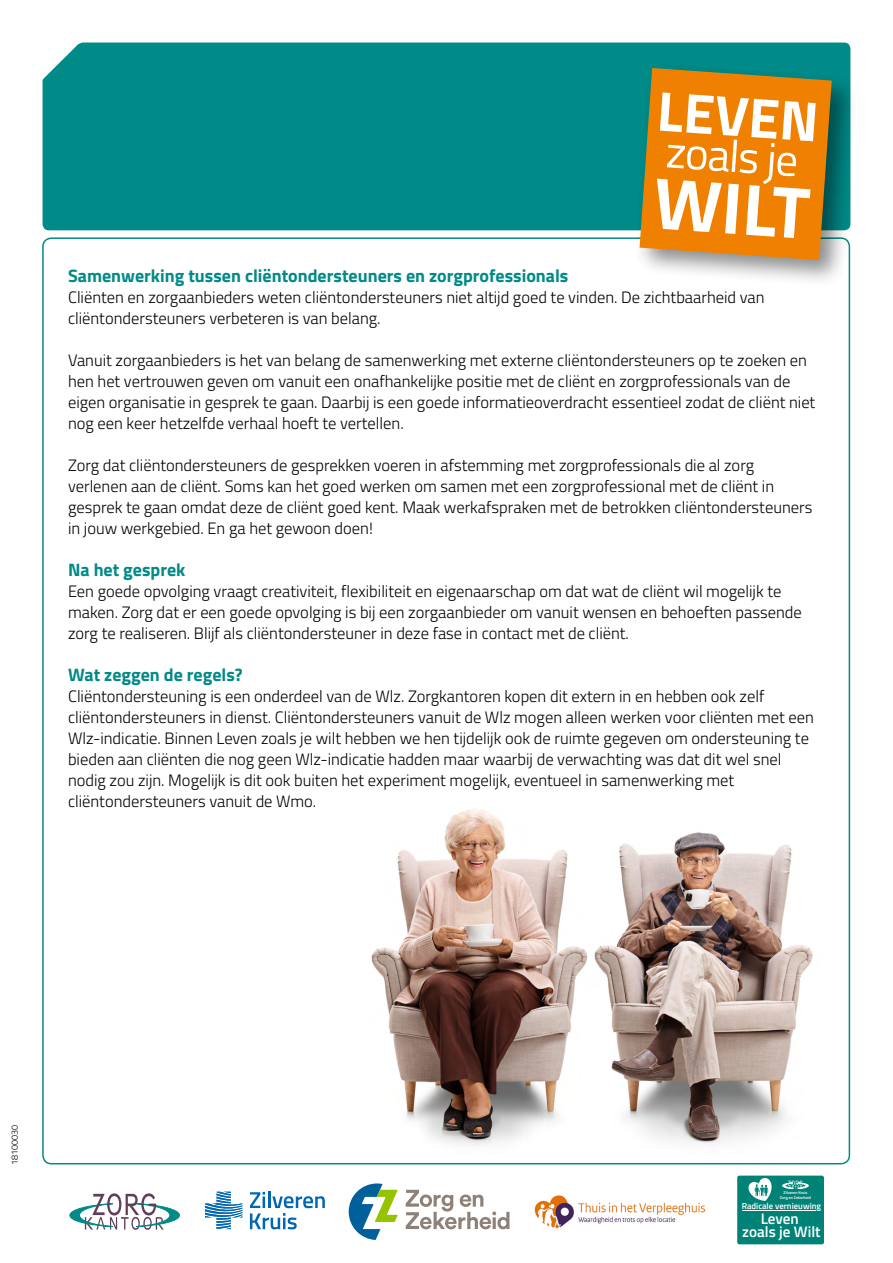
<style>
.page{position:relative;width:893px;height:1263px;background:#fff}
.page>*{position:absolute;margin:0;border:0;box-sizing:border-box;transform-origin:0 0}
.tussenkopje{font:700 18px "Titillium Web";color:#008a88}
.body{font:300 16.5px/21px "Titillium Web";color:#000}
.t1{font:600 15.15px/13.4px "Titillium Web";color:#fff;text-align:center}
.t2{font:300 9px "Titillium Web";color:#000}
.t3{font:600 8.7px "Titillium Web";color:#fff}
.t4{font:600 4.05px/4.9px "Titillium Web";color:#fff;text-align:center}
</style>
<div class="page">
<div style="left:43px;top:43px;width:807px;height:187px;background:#008a88"></div>
<div style="left:633px;top:62px;width:226px;height:226px;background:#000;opacity:.45"></div>
<svg style="left:640px;top:68px;width:192px;height:192px"></svg>
<img style="left:371px;top:808px;width:442px;height:337px">
<svg style="left:69px;top:1193px;width:111px;height:37px"></svg>
<svg style="left:250px;top:1192px;width:75px;height:37px"></svg>
<svg style="left:205px;top:1192px;width:37px;height:37px"></svg>
<svg style="left:349px;top:1183px;width:49px;height:57px"></svg>
<svg style="left:406px;top:1190px;width:103px;height:39px"></svg>
<div style="left:737px;top:1175px;width:87px;height:69px;background:#008376;border-radius:2px"></div>
<svg style="left:782px;top:1180px;width:26px;height:9px"></svg>
<svg style="left:748px;top:1178px;width:24px;height:23px"></svg>
<hr style="left:742px;top:1210px;width:74px;height:1px;background:#fff">
<img style="left:534px;top:1195px;width:172px;height:34px">
<p class="tussenkopje" style="left:68px;top:262px;width:502px">Samenwerking tussen cliëntondersteuners en zorgprofessionals</p>
<p class="body" style="left:68px;top:286px;width:698px">Cliënten en zorgaanbieders weten cliëntondersteuners niet altijd goed te vinden. De zichtbaarheid van cliëntondersteuners verbeteren is van belang.</p>
<p class="body" style="left:68px;top:349px;width:749px">Vanuit zorgaanbieders is het van belang de samenwerking met externe cliëntondersteuners op te zoeken en hen het vertrouwen geven om vanuit een onafhankelijke positie met de cliënt en zorgprofessionals van de eigen organisatie in gesprek te gaan. Daarbij is een goede informatieoverdracht essentieel zodat de cliënt niet nog een keer hetzelfde verhaal hoeft te vertellen.</p>
<p class="body" style="left:68px;top:454px;width:746px">Zorg dat cliëntondersteuners de gesprekken voeren in afstemming met zorgprofessionals die al zorg verlenen aan de cliënt. Soms kan het goed werken om samen met een zorgprofessional met de cliënt in gesprek te gaan omdat deze de cliënt goed kent. Maak werkafspraken met de betrokken cliëntondersteuners in jouw werkgebied. En ga het gewoon doen!</p>
<p class="tussenkopje" style="left:68px;top:556px;width:119px">Na het gesprek</p>
<p class="body" style="left:68px;top:580px;width:735px">Een goede opvolging vraagt creativiteit, flexibiliteit en eigenaarschap om dat wat de cliënt wil mogelijk te maken. Zorg dat er een goede opvolging is bij een zorgaanbieder om vanuit wensen en behoeften passende zorg te realiseren. Blijf als cliëntondersteuner in deze fase in contact met de cliënt.</p>
<p class="tussenkopje" style="left:68px;top:661px;width:176px">Wat zeggen de regels?</p>
<p class="body" style="left:68px;top:685px;width:747px">Cliëntondersteuning is een onderdeel van de Wlz. Zorgkantoren kopen dit extern in en hebben ook zelf cliëntondersteuners in dienst. Cliëntondersteuners vanuit de Wlz mogen alleen werken voor cliënten met een Wlz-indicatie. Binnen Leven zoals je wilt hebben we hen tijdelijk ook de ruimte gegeven om ondersteuning te bieden aan cliënten die nog geen Wlz-indicatie hadden maar waarbij de verwachting was dat dit wel snel nodig zou zijn. Mogelijk is dit ook buiten het experiment mogelijk, eventueel in samenwerking met cliëntondersteuners vanuit de Wmo.</p>
<p class="t2" style="left:8px;top:1165px;width:42px;rotate:-90deg">18100030</p>
<p class="t4" style="left:780px;top:1190px;width:33px">Zilveren Kruis<br>Zorg en Zekerheid</p>
<p class="t3" style="left:742px;top:1199px;width:81px">Radicale vernieuwing</p>
<p class="t1" style="left:742px;top:1211px;width:80px">Leven<br>zoals je Wilt</p>
</div>
